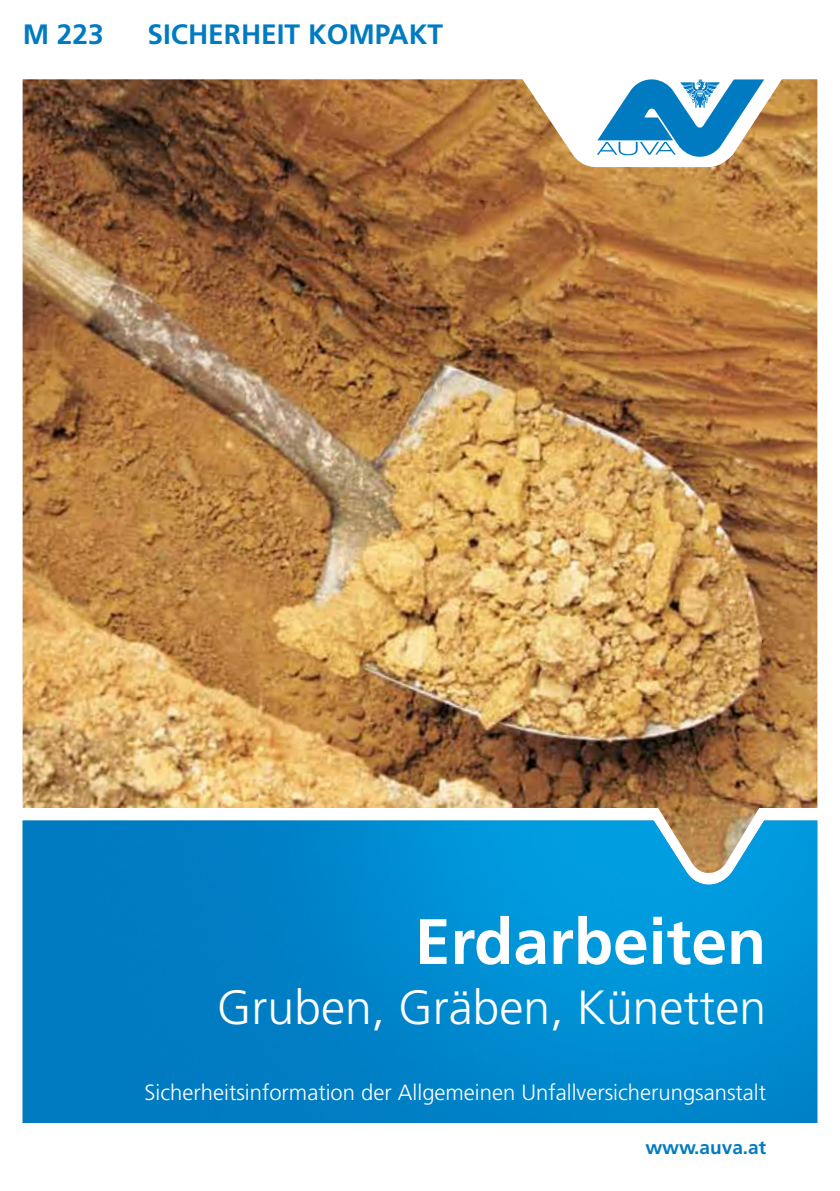
<style>
.page{position:relative;width:840px;height:1191px;background:#fff}
.page>*{position:absolute;margin:0;border:0;box-sizing:border-box;transform-origin:0 0}
.t1{font:700 64px "Frutiger LT Std";color:#fff}
.t2{font:300 48px "Frutiger LT Std";color:#fff}
.t3{font:700 28px "Frutiger LT Std";color:#007bc2}
.t4{font:300 22px "Frutiger LT Std";color:#fff}
.t5{font:700 19px "Frutiger LT Std";color:#007bc2}
</style>
<div class="page">
<img style="left:23px;top:873px;width:793px;height:250px">
<img style="left:23px;top:79px;width:793px;height:794px">
<svg style="left:522px;top:79px;width:259px;height:89px"></svg>
<p class="t3" style="left:23px;top:17px;width:82px">M 223</p>
<p class="t3" style="left:147px;top:17px;width:297px">Sicherheit Kom pakt</p>
<h1 class="t1" style="left:414px;top:904px;width:352px">Erdarbeiten</h1>
<h2 class="t2" style="left:217px;top:980px;width:550px">Gruben, Gräben, Künetten</h2>
<p class="t4" style="left:144px;top:1080px;width:622px">Sicherheitsinformation der Allgemeinen Unfallversicherungsanstalt</p>
<p class="t5" style="left:645px;top:1136px;width:122px">www.auva.at</p>
</div>
